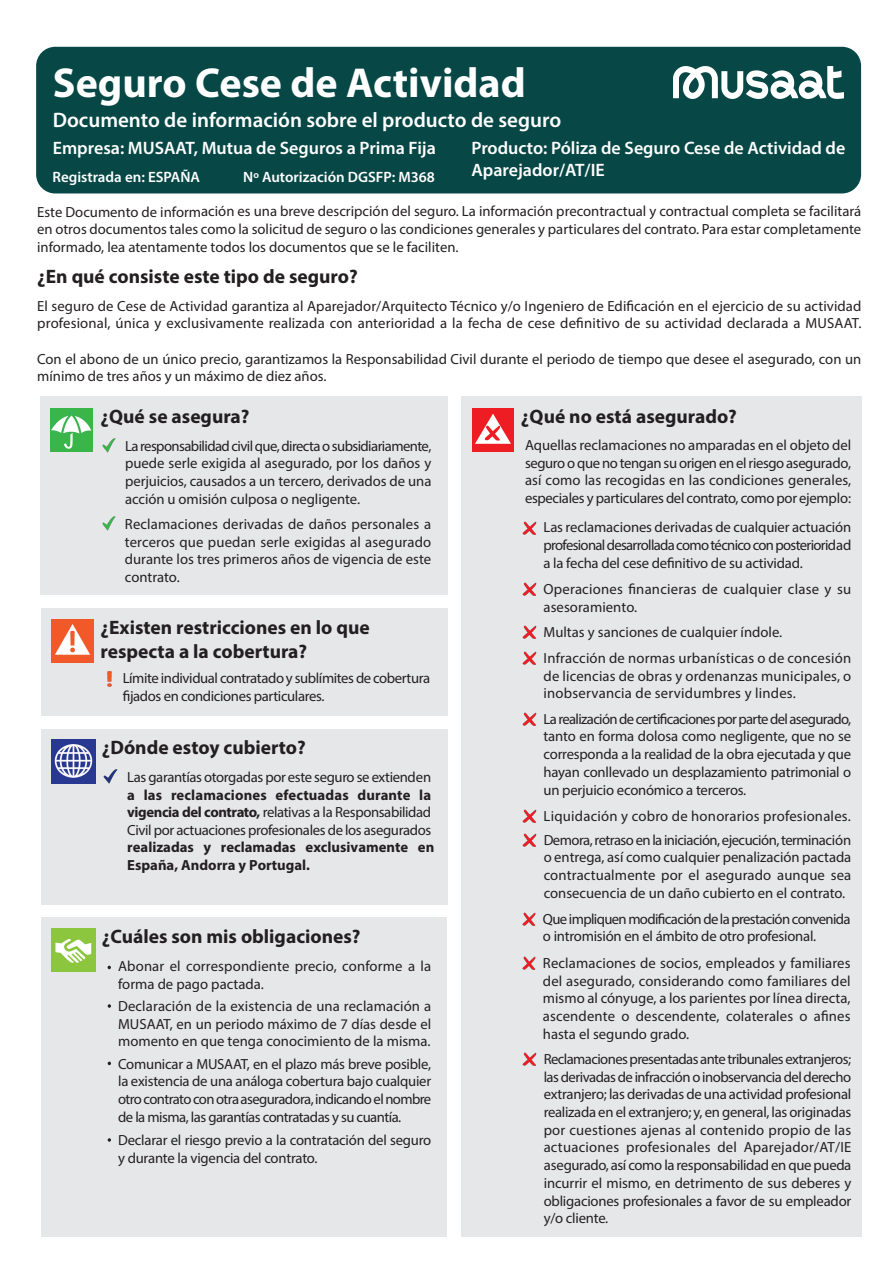
<style>
.page{position:relative;width:893px;height:1263px;background:#fff}
.page>*{position:absolute;margin:0;border:0;box-sizing:border-box;transform-origin:0 0}
.t1{font:700 42px "Myriad Pro";color:#fff}
.t2{font:600 21px "Myriad Pro";color:#fff}
.t3{font:700 19.5px/24px "Myriad Pro";color:#231f20}
.t4{font:600 18px/21.6px "Myriad Pro";color:#fff}
.t5{font:600 15px "Myriad Pro";color:#fff}
.t6{font:14.7px/17.7px "Myriad Pro";color:#231f20;text-align:justify}
.t7{font:14.7px/17.7px "Myriad Pro";letter-spacing:-.025em;color:#231f20}
.t8{font:14.7px/17.7px "Myriad Pro";letter-spacing:-.04em;color:#231f20}
.t9{font:700 14.7px/17.5px "Myriad Pro";color:#231f20}
.s1{font-weight:700}
</style>
<div class="page">
<div style="left:36px;top:47px;width:825px;height:146px;background:#074846;border-radius:19px"></div>
<div style="left:41px;top:608px;width:406px;height:108px;background:#e6e7e9"></div>
<div style="left:461px;top:396px;width:400px;height:841px;background:#e6e7e9"></div>
<div style="left:40px;top:396px;width:408px;height:199px;background:#e6e7e9"></div>
<img style="left:50px;top:408px;width:42px;height:44px">
<img style="left:472px;top:408px;width:42px;height:44px">
<img style="left:52px;top:619px;width:42px;height:43px">
<img style="left:522px;top:521px;width:15px;height:14px">
<img style="left:522px;top:582px;width:15px;height:14px">
<img style="left:102px;top:438px;width:14px;height:15px">
<img style="left:102px;top:516px;width:14px;height:15px">
<img style="left:522px;top:625px;width:15px;height:14px">
<img style="left:522px;top:651px;width:15px;height:14px">
<img style="left:522px;top:712px;width:15px;height:14px">
<img style="left:108px;top:672px;width:3px;height:14px">
<img style="left:522px;top:809px;width:15px;height:14px">
<img style="left:522px;top:833px;width:15px;height:14px">
<img style="left:522px;top:912px;width:14px;height:14px">
<img style="left:522px;top:956px;width:14px;height:14px">
<img style="left:522px;top:1052px;width:15px;height:14px">
<div style="left:41px;top:729px;width:407px;height:175px;background:#e6e7e9"></div>
<img style="left:52px;top:740px;width:43px;height:43px">
<img style="left:103px;top:769px;width:15px;height:15px">
<div style="left:41px;top:918px;width:406px;height:319px;background:#e6e7e9"></div>
<img style="left:52px;top:928px;width:43px;height:43px">
<svg style="left:108px;top:1004px;width:3px;height:4px"></svg>
<svg style="left:108px;top:1138px;width:3px;height:4px"></svg>
<img style="left:674px;top:67px;width:169px;height:31px">
<h1 class="t1" style="left:53px;top:68px;width:475px">Seguro Cese de Actividad</h1>
<h2 class="t2" style="left:53px;top:112px;width:510px">Documento de información sobre el producto de seguro</h2>
<p class="t4" style="left:53px;top:139px;width:385px">Empresa: MUSAAT, Mutua de Seguros a Prima Fija</p>
<p class="t4" style="left:471px;top:139px;width:375px">Producto: Póliza de Seguro Cese de Actividad de<br>Aparejador/AT/IE</p>
<p class="t5" style="left:53px;top:171px;width:149px">Registrada en: ESPAÑA</p>
<p class="t5" style="left:243px;top:171px;width:193px">Nº Autorización DGSFP: M368</p>
<p class="t6" style="left:37px;top:204px;width:826px">Este Documento de información es una breve descripción del seguro. La información precontractual y contractual completa se facilitará en otros documentos tales como la solicitud de seguro o las condiciones generales y particulares del contrato. Para estar completamente informado, lea atentamente todos los documentos que se le faciliten.</p>
<h3 class="t3" style="left:37px;top:266px;width:322px">¿En qué consiste este tipo de seguro?</h3>
<p class="t6" style="left:37px;top:298px;width:826px">El seguro de Cese de Actividad garantiza al Aparejador/Arquitecto Técnico y/o Ingeniero de Edificación en el ejercicio de su actividad profesional, única y exclusivamente realizada con anterioridad a la fecha de cese definitivo de su actividad declarada a MUSAAT.</p>
<p class="t6" style="left:37px;top:351px;width:826px">Con el abono de un único precio, garantizamos la Responsabilidad Civil durante el periodo de tiempo que desee el asegurado, con un mínimo de tres años y un máximo de diez años.</p>
<h3 class="t3" style="left:101px;top:406px;width:151px">¿Qué se asegura?</h3>
<h3 class="t3" style="left:521px;top:406px;width:218px">¿Qué no está asegurado?</h3>
<p class="t6" style="left:125px;top:438px;width:308px">La responsabilidad civil que, directa o subsidiariamente, puede serle exigida al asegurado, por los daños y perjuicios, causados a un tercero, derivados de una acción u omisión culposa o negligente.</p>
<p class="t6" style="left:125px;top:516px;width:308px">Reclamaciones derivadas de daños personales a terceros que puedan serle exigidas al asegurado durante los tres primeros años de vigencia de este contrato.</p>
<h3 class="t3" style="left:100px;top:617px;width:271px">¿Existen restricciones en lo que respecta a la cobertura?</h3>
<p class="t7" style="left:123px;top:671px;width:309px">Límite individual contratado y sublímites de cobertura fijados en condiciones particulares.</p>
<h3 class="t3" style="left:102px;top:737px;width:206px">¿Dónde estoy cubierto?</h3>
<p class="t7" style="left:127px;top:769px;width:305px">Las garantías otorgadas por este seguro se extienden</p>
<p class="t6" style="left:127px;top:787px;width:305px"><span class="s1">a las reclamaciones efectuadas durante la vigencia del contrato,</span> relativas a la Responsabilidad Civil por actuaciones profesionales de los asegurados</p>
<p class="t9" style="left:127px;top:840px;width:309px">realizadas y reclamadas exclusivamente en<br>España, Andorra y Portugal.</p>
<h3 class="t3" style="left:102px;top:926px;width:260px">¿Cuáles son mis obligaciones?</h3>
<p class="t6" style="left:118px;top:958px;width:315px">Abonar el correspondiente precio, conforme a la forma de pago pactada.</p>
<p class="t6" style="left:118px;top:998px;width:315px">Declaración de la existencia de una reclamación a MUSAAT, en un periodo máximo de 7 días desde el momento en que tenga conocimiento de la misma.</p>
<p class="t6" style="left:118px;top:1056px;width:315px">Comunicar a MUSAAT, en el plazo más breve posible, la existencia de una análoga cobertura bajo cualquier otro contrato con otra aseguradora, indicando el nombre de la misma, las garantías contratadas y su cuantía.</p>
<p class="t6" style="left:118px;top:1132px;width:315px">Declarar el riesgo previo a la contratación del seguro y durante la vigencia del contrato.</p>
<p class="t6" style="left:525px;top:437px;width:328px">Aquellas reclamaciones no amparadas en el objeto del seguro o que no tengan su origen en el riesgo asegurado, así como las recogidas en las condiciones generales, especiales y particulares del contrato, como por ejemplo:</p>
<p class="t6" style="left:543px;top:520px;width:309px">Las reclamaciones derivadas de cualquier actuación profesional desarrollada como técnico con posterioridad a la fecha del cese definitivo de su actividad.</p>
<p class="t6" style="left:543px;top:581px;width:309px">Operaciones financieras de cualquier clase y su asesoramiento.</p>
<p class="t6" style="left:543px;top:621px;width:309px;line-height:25.7px">Multas y sanciones de cualquier índole.<br>Infracción de normas urbanísticas o de concesión</p>
<p class="t6" style="left:543px;top:668px;width:309px">de licencias de obras y ordenanzas municipales, o inobservancia de servidumbres y lindes.</p>
<p class="t6" style="left:543px;top:711px;width:309px">La realización de certificaciones por parte del asegurado, tanto en forma dolosa como negligente, que no se corresponda a la realidad de la obra ejecutada y que hayan conllevado un desplazamiento patrimonial o un perjuicio económico a terceros.</p>
<p class="t6" style="left:544px;top:805px;width:309px;line-height:23.7px">Liquidación y cobro de honorarios profesionales.<br>Demora, retraso en la iniciación, ejecución, terminación</p>
<p class="t6" style="left:544px;top:850px;width:309px">o entrega, así como cualquier penalización pactada contractualmente por el asegurado aunque sea consecuencia de un daño cubierto en el contrato.</p>
<p class="t8" style="left:543px;top:911px;width:309px">Que impliquen modificación de la prestación convenida o intromisión en el ámbito de otro profesional.</p>
<p class="t6" style="left:543px;top:955px;width:309px">Reclamaciones de socios, empleados y familiares del asegurado, considerando como familiares del mismo al cónyuge, a los parientes por línea directa, ascendente o descendente, colaterales o afines hasta el segundo grado.</p>
<p class="t6" style="left:544px;top:1051px;width:309px">Reclamaciones presentadas ante tribunales extranjeros; las derivadas de infracción o inobservancia del derecho extranjero; las derivadas de una actividad profesional realizada en el extranjero; y, en general, las originadas por cuestiones ajenas al contenido propio de las actuaciones profesionales del Aparejador/AT/IE asegurado, así como la responsabilidad en que pueda incurrir el mismo, en detrimento de sus deberes y obligaciones profesionales a favor de su empleador y/o cliente.</p>
</div>
